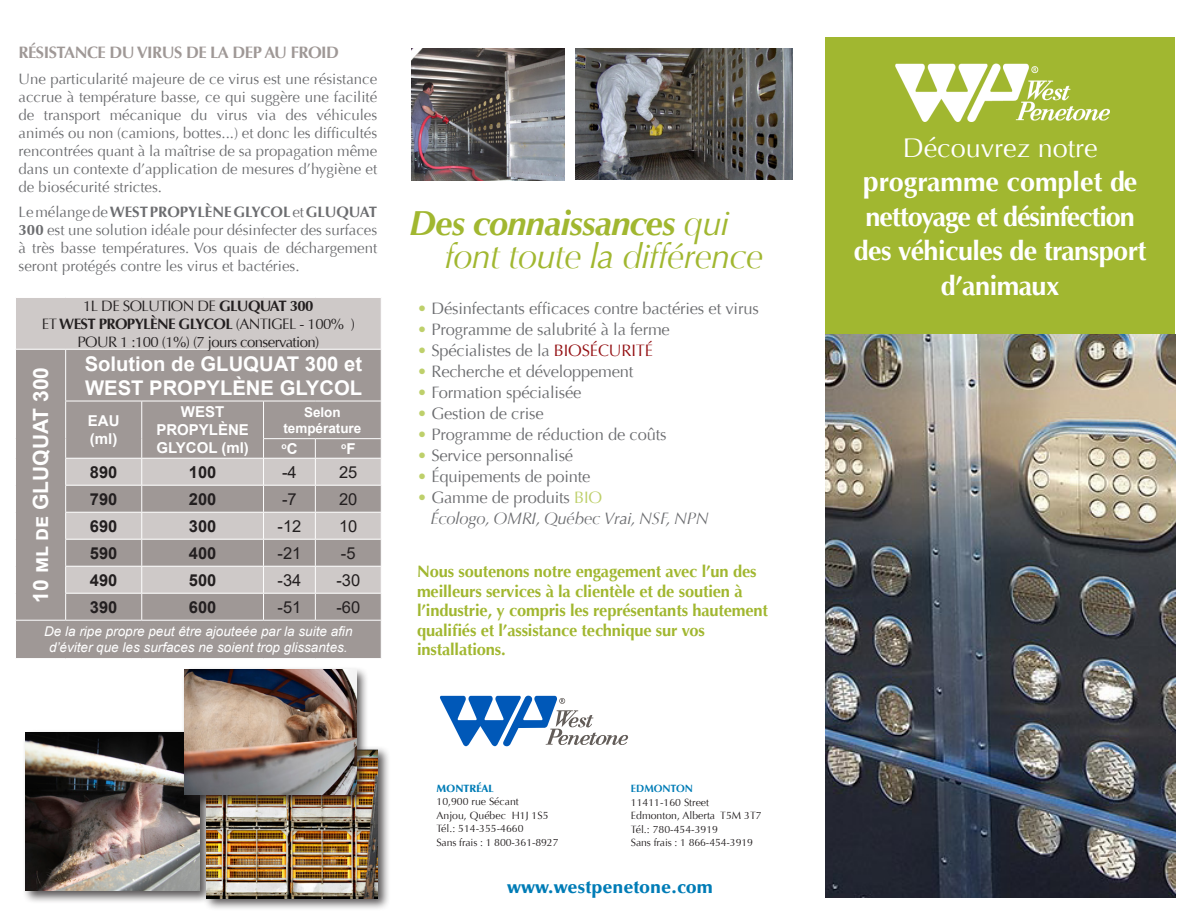
<style>
.page{position:relative;width:1188px;height:918px;background:#fff}
.page>*{position:absolute;margin:0;border:0;box-sizing:border-box;transform-origin:0 0}
.t1{font:italic 34.65px/33px "Optima LT Pro";letter-spacing:-.02em;color:#a1b730}
.t2{font:700 27px/34.5px "Optima LT Pro";letter-spacing:-.02em;color:#fff;text-align:center}
.t3{font:700 27px/34.5px "Optima LT Pro";color:#fff;text-align:center}
.t4{font:700 21px "Arial";color:#fff}
.t5{font:700 20.25px/24px "Arial";color:#fff}
.titre{font:900 18px "Optima LT Pro";color:#007cb6}
.t6{font:16.5px "Optima LT Pro";letter-spacing:-.01em;color:#6c6d70}
.t7{font:700 16.5px/19.5px "Optima LT Pro";letter-spacing:-.01em;color:#a1b730}
.t8{font:italic 16.5px/21px "Optima LT Pro";letter-spacing:-.01em;color:#6c6d70}
.t9{font:700 16.5px "Arial";color:#231f20}
.List_Paragraph{font:700 16.5px "Optima LT Pro";letter-spacing:-.03em;color:#9f9896}
.t10{font:16.5px "Arial";color:#231f20}
.t11{font:15px/18px "Optima LT Pro";color:#6c6d70;text-align:justify}
.t12{font:15px/18px "Optima LT Pro";letter-spacing:-.04em;color:#231f20;text-align:center}
.t13{font:700 15px/18px "Arial";color:#fff}
.t14{font:italic 13.5px/16.2px "Arial";color:#fff;text-align:center}
.t15{font:700 13.5px/16.2px "Arial";color:#fff;text-align:center}
.titre-2{font:10.5px/13.5px "Optima LT Pro";color:#231f20}
.t16{font:700 10.5px "Optima LT Pro";color:#007cb6}
.titre-3{font:900 10.5px "Optima LT Pro";color:#007cb6}
.t17{font:700 8.7px "Arial";color:#fff}
.s1{font-weight:700}
.s2{font-size:15px}
.s3{color:#bed06b}
.s4{color:#941114}
.s5{font-style:normal;color:#bed06b}
.s6{font-style:normal}
.s7{font-weight:400}
.s8{font-size:28.5px}
</style>
<div class="page">
<div style="left:22px;top:729px;width:191px;height:175px;background:#231f20;opacity:.75"></div>
<img style="left:26px;top:732px;width:174px;height:159px">
<div style="left:16px;top:298px;width:365px;height:51px;background:#cec9c8"></div>
<svg style="left:16px;top:350px;width:365px;height:308px;background:#aaa3a2"></svg>
<hr style="left:65px;top:350px;width:1px;height:51px;background:#fff">
<hr style="left:65px;top:401px;width:77px;height:1px;background:#fff">
<hr style="left:65px;top:401px;width:1px;height:38px;background:#fff">
<hr style="left:142px;top:401px;width:122px;height:1px;background:#fff">
<hr style="left:141px;top:401px;width:1px;height:38px;background:#fff">
<hr style="left:264px;top:401px;width:51px;height:1px;background:#fff">
<hr style="left:263px;top:401px;width:1px;height:37px;background:#fff">
<hr style="left:315px;top:401px;width:66px;height:1px;background:#fff">
<hr style="left:263px;top:438px;width:52px;height:1px;background:#fff">
<hr style="left:315px;top:438px;width:66px;height:1px;background:#fff">
<hr style="left:65px;top:458px;width:77px;height:1px;background:#fff">
<hr style="left:142px;top:458px;width:122px;height:1px;background:#fff">
<hr style="left:264px;top:458px;width:51px;height:1px;background:#fff">
<hr style="left:315px;top:458px;width:66px;height:1px;background:#fff">
<hr style="left:65px;top:485px;width:77px;height:1px;background:#fff">
<hr style="left:142px;top:485px;width:122px;height:1px;background:#fff">
<hr style="left:264px;top:485px;width:51px;height:1px;background:#fff">
<hr style="left:315px;top:485px;width:66px;height:1px;background:#fff">
<hr style="left:65px;top:512px;width:77px;height:1px;background:#fff">
<hr style="left:142px;top:512px;width:122px;height:1px;background:#fff">
<hr style="left:264px;top:512px;width:51px;height:1px;background:#fff">
<hr style="left:315px;top:512px;width:66px;height:1px;background:#fff">
<hr style="left:65px;top:539px;width:77px;height:1px;background:#fff">
<hr style="left:142px;top:539px;width:122px;height:1px;background:#fff">
<hr style="left:264px;top:539px;width:51px;height:1px;background:#fff">
<hr style="left:315px;top:539px;width:66px;height:1px;background:#fff">
<hr style="left:65px;top:566px;width:77px;height:1px;background:#fff">
<hr style="left:142px;top:566px;width:122px;height:1px;background:#fff">
<hr style="left:264px;top:566px;width:51px;height:1px;background:#fff">
<hr style="left:315px;top:566px;width:66px;height:1px;background:#fff">
<hr style="left:65px;top:593px;width:77px;height:1px;background:#fff">
<svg style="left:65px;top:439px;width:1px;height:181px"></svg>
<hr style="left:142px;top:593px;width:122px;height:1px;background:#fff">
<svg style="left:141px;top:439px;width:1px;height:181px"></svg>
<hr style="left:264px;top:593px;width:51px;height:1px;background:#fff">
<svg style="left:263px;top:439px;width:1px;height:181px"></svg>
<hr style="left:315px;top:593px;width:66px;height:1px;background:#fff">
<svg style="left:315px;top:439px;width:1px;height:181px"></svg>
<hr style="left:16px;top:620px;width:50px;height:1px;background:#fff">
<hr style="left:66px;top:620px;width:76px;height:1px;background:#fff">
<hr style="left:142px;top:620px;width:122px;height:1px;background:#fff">
<hr style="left:264px;top:620px;width:51px;height:1px;background:#fff">
<hr style="left:315px;top:620px;width:66px;height:1px;background:#fff">
<img style="left:575px;top:49px;width:218px;height:131px">
<img style="left:411px;top:49px;width:154px;height:131px">
<div style="left:825px;top:38px;width:350px;height:297px;background:#a1b730"></div>
<img style="left:895px;top:63px;width:214px;height:59px">
<svg style="left:440px;top:695px;width:188px;height:52px"></svg>
<img style="left:825px;top:335px;width:350px;height:562px">
<div style="left:203px;top:746px;width:188px;height:165px;background:#231f20;opacity:.75"></div>
<img style="left:206px;top:749px;width:172px;height:149px">
<div style="left:181px;top:666px;width:188px;height:142px;background:#231f20;opacity:.75"></div>
<img style="left:185px;top:669px;width:171px;height:126px">
<p class="List_Paragraph" style="left:19px;top:42px;width:322px">RÉSISTANCE DU VIRUS DE LA DEP AU FROID</p>
<p class="t11" style="left:19px;top:70px;width:360px">Une particularité majeure de ce virus est une résistance accrue à température basse, ce qui suggère une facilité de transport mécanique du virus via des véhicules animés ou non (camions, bottes...) et donc les difficultés rencontrées quant à la maîtrise de sa propagation même dans un contexte d’application de mesures d’hygiène et de biosécurité strictes.</p>
<p class="t11" style="left:19px;top:203px;width:360px">Le mélange de <span class="s1">WEST PROPYLÈNE GLYCOL</span>et<span class="s1">GLUQUAT 300</span> est une solution idéale pour désinfecter des surfaces à très basse températures. Vos quais de déchargement seront protégés contre les virus et bactéries.</p>
<p class="t12" style="left:83px;top:297px;width:232px">1L DE SOLUTION DE <span class="s1">GLUQUAT 300</span></p>
<p class="t12" style="left:42px;top:315px;width:314px">ET <span class="s1">WEST PROPYLÈNE GLYCOL</span> (ANTIGEL - 100% )<br>POUR 1 :100 (1%) (7 jours conservation)</p>
<p class="t4" style="left:26px;top:603px;width:237px;rotate:-90deg">10 ml de GLUQUAT 300</p>
<p class="t5" style="left:85px;top:352px;width:279px">Solution de GLUQUAT 300 et<br>WEST PROPYLÈNE GLYCOL</p>
<p class="t13" style="left:88px;top:412px;width:33px">EAU (ml)</p>
<p class="t13" style="left:156px;top:403px;width:94px;text-align:center">WEST<br>PROPYLÈNE<br>GLYCOL (ml)</p>
<p class="t15" style="left:283px;top:404px;width:80px">Selon température</p>
<p class="t17" style="left:281px;top:440px;width:18px">o<span class="s2">C</span></p>
<p class="t17" style="left:341px;top:440px;width:16px">o<span class="s2">F</span></p>
<p class="t9" style="left:90px;top:460px;width:29px">890</p>
<p class="t9" style="left:189px;top:460px;width:29px">100</p>
<p class="t10" style="left:282px;top:461px;width:16px">-4</p>
<p class="t10" style="left:339px;top:461px;width:20px">25</p>
<p class="t9" style="left:90px;top:487px;width:29px">790</p>
<p class="t9" style="left:189px;top:487px;width:29px">200</p>
<p class="t10" style="left:282px;top:488px;width:16px">-7</p>
<p class="t10" style="left:339px;top:488px;width:20px">20</p>
<p class="t9" style="left:90px;top:514px;width:29px">690</p>
<p class="t9" style="left:189px;top:514px;width:29px">300</p>
<p class="t10" style="left:278px;top:515px;width:25px">-12</p>
<p class="t10" style="left:339px;top:515px;width:20px">10</p>
<p class="t9" style="left:90px;top:541px;width:29px">590</p>
<p class="t9" style="left:189px;top:541px;width:29px">400</p>
<p class="t10" style="left:278px;top:542px;width:25px">-21</p>
<p class="t10" style="left:341px;top:542px;width:16px">-5</p>
<p class="t9" style="left:90px;top:568px;width:29px">490</p>
<p class="t9" style="left:189px;top:568px;width:29px">500</p>
<p class="t10" style="left:278px;top:569px;width:25px">-34</p>
<p class="t10" style="left:336px;top:569px;width:25px">-30</p>
<p class="t9" style="left:90px;top:595px;width:29px">390</p>
<p class="t9" style="left:189px;top:595px;width:29px">600</p>
<p class="t10" style="left:278px;top:596px;width:25px">-51</p>
<p class="t10" style="left:336px;top:596px;width:25px">-60</p>
<p class="t14" style="left:44px;top:624px;width:310px">De la ripe propre peut être ajouteée par la suite afin d’éviter que les surfaces ne soient trop glissantes.</p>
<p class="t1" style="left:445px;top:208px;width:320px;text-indent:-35px"><span class="s1">Des connaissances</span> qui font toute la différence</p>
<p class="t6" style="left:417px;top:298px;width:343px"><span class="s3">•</span> Désinfectants efficaces contre bactéries et virus</p>
<p class="t6" style="left:417px;top:319px;width:254px"><span class="s3">•</span> Programme de salubrité à la ferme</p>
<p class="t6" style="left:417px;top:340px;width:237px"><span class="s3">•</span> Spécialistes de la <span class="s4">BIOSÉCURITÉ</span></p>
<p class="t6" style="left:417px;top:361px;width:218px"><span class="s3">•</span> Recherche et développement</p>
<p class="t6" style="left:417px;top:382px;width:166px"><span class="s3">•</span> Formation spécialisée</p>
<p class="t6" style="left:417px;top:403px;width:128px"><span class="s3">•</span> Gestion de crise</p>
<p class="t6" style="left:417px;top:424px;width:251px"><span class="s3">•</span> Programme de réduction de coûts</p>
<p class="t6" style="left:417px;top:445px;width:157px"><span class="s3">•</span> Service personnalisé</p>
<p class="t6" style="left:417px;top:466px;width:175px"><span class="s3">•</span> Équipements de pointe</p>
<p class="t8" style="left:430px;top:487px;width:280px;text-indent:-13px"><span class="s5">•</span> <span class="s6">Gamme de produits</span> <span class="s5">BIO<br></span>Écologo, OMRI, Québec Vrai, NSF, NPN</p>
<p class="t7" style="left:417px;top:562px;width:352px">Nous soutenons notre engagement avec l’un des meilleurs services à la clientèle et de soutien à l’industrie, y compris les représentants hautement qualifiés et l’assistance technique sur vos installations.</p>
<p class="titre-3" style="left:437px;top:781px;width:59px">MONTRÉAL</p>
<p class="titre-2" style="left:437px;top:795px;width:84px">10,900 rue Sécant</p>
<p class="titre-2" style="left:437px;top:808px;width:114px">Anjou, Québec H1J 1S5<br>Tél.: 514-355-4660</p>
<p class="titre-2" style="left:437px;top:835px;width:124px">Sans frais : 1 800-361-8927</p>
<p class="titre" style="left:507px;top:876px;width:207px">www.westpenetone.com</p>
<p class="t16" style="left:631px;top:782px;width:64px">EDMONTON</p>
<p class="titre-2" style="left:631px;top:795px;width:132px">11411-160 Street<br>Edmonton, Alberta T5M 3T7</p>
<p class="titre-2" style="left:631px;top:822px;width:89px">Tél.: 780-454-3919</p>
<p class="titre-2" style="left:631px;top:836px;width:124px">Sans frais : 1 866-454-3919</p>
<p class="t3" style="left:863px;top:130px;width:276px"><span class="s7">Découvrez notre </span><span class="s8">p</span>rogramme complet de</p>
<p class="t2" style="left:854px;top:199px;width:294px">nettoyage et désinfection des véhicules de transport d’animaux</p>
</div>
